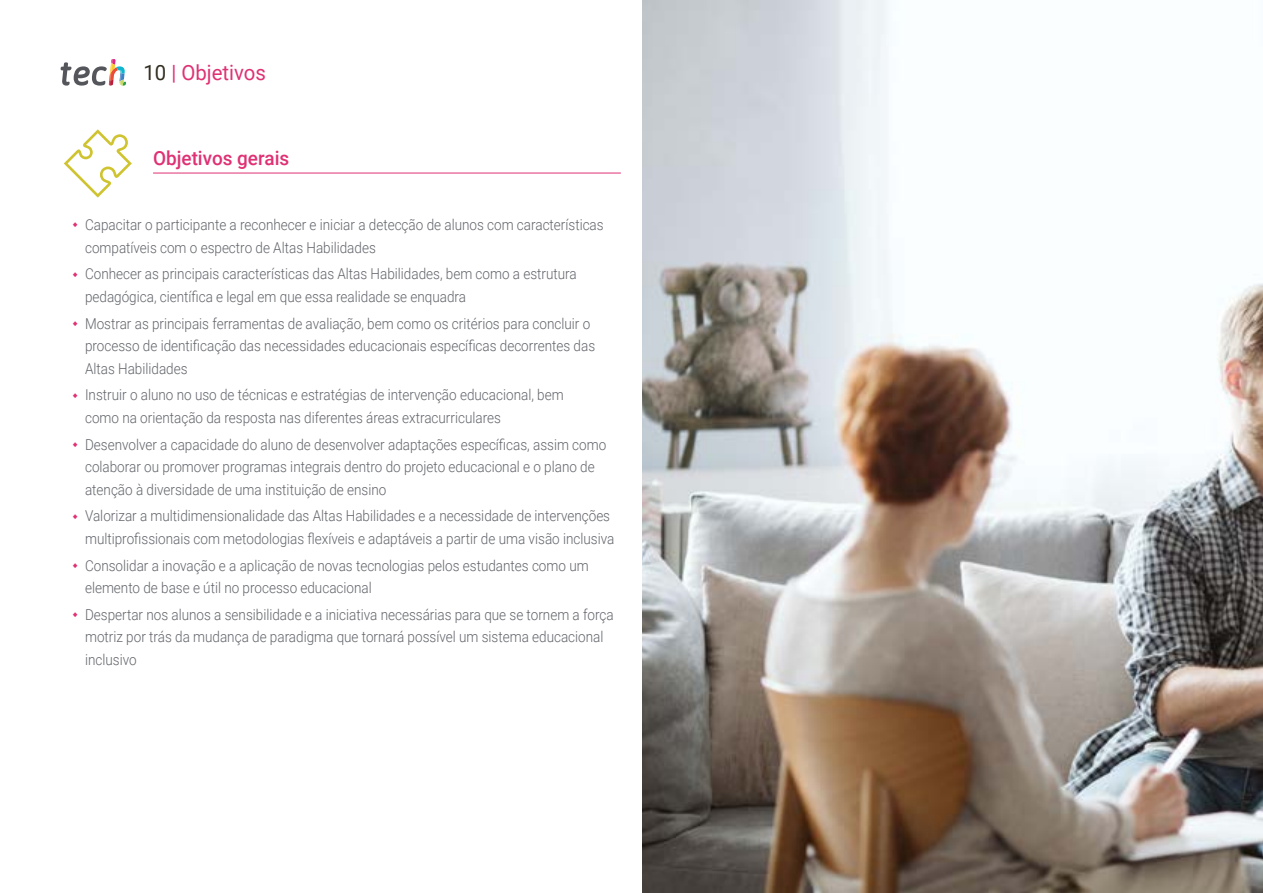
<style>
.page{position:relative;width:1263px;height:893px;background:#fff}
.page>*{position:absolute;margin:0;border:0;box-sizing:border-box;transform-origin:0 0}
.t1{font:21px "Roboto";color:#df3174}
.t2{font:500 19.5px "Roboto";color:#df3174}
.t3{font:300 15px/22.5px "Roboto";color:#61646a;scale:.9 1}
.s1{color:#312e20}
</style>
<div class="page">
<hr style="left:153px;top:173px;width:468px;height:1px;background:#df3174">
<svg style="left:64px;top:129px;width:68px;height:69px"></svg>
<img style="left:642px;top:0;width:621px;height:893px">
<svg style="left:61px;top:59px;width:65px;height:27px"></svg>
<h1 class="t1" style="left:144px;top:57px;width:124px"><span class="s1">10</span> | Objetivos</h1>
<h2 class="t2" style="left:153px;top:144px;width:138px">Objetivos gerais</h2>
<p class="t3" style="left:85px;top:213px;width:578px">Capacitar o participante a reconhecer e iniciar a detecção de alunos com características compatíveis com o espectro de Altas Habilidades</p>
<p class="t3" style="left:85px;top:262px;width:548px">Conhecer as principais características das Altas Habilidades, bem como a estrutura pedagógica, científica e legal em que essa realidade se enquadra</p>
<p class="t3" style="left:85px;top:311px;width:568px">Mostrar as principais ferramentas de avaliação, bem como os critérios para concluir o processo de identificação das necessidades educacionais específicas decorrentes das<br>Altas Habilidades</p>
<p class="t3" style="left:85px;top:383px;width:533px">Instruir o aluno no uso de técnicas e estratégias de intervenção educacional, bem como na orientação da resposta nas diferentes áreas extracurriculares</p>
<p class="t3" style="left:85px;top:432px;width:581px">Desenvolver a capacidade do aluno de desenvolver adaptações específicas, assim como colaborar ou promover programas integrais dentro do projeto educacional e o plano de atenção à diversidade de uma instituição de ensino</p>
<p class="t3" style="left:85px;top:504px;width:590px">Valorizar a multidimensionalidade das Altas Habilidades e a necessidade de intervenções multiprofissionais com metodologias flexíveis e adaptáveis a partir de uma visão inclusiva</p>
<p class="t3" style="left:85px;top:553px;width:561px">Consolidar a inovação e a aplicação de novas tecnologias pelos estudantes como um elemento de base e útil no processo educacional</p>
<p class="t3" style="left:85px;top:603px;width:589px">Despertar nos alunos a sensibilidade e a iniciativa necessárias para que se tornem a força motriz por trás da mudança de paradigma que tornará possível um sistema educacional inclusivo</p>
</div>
